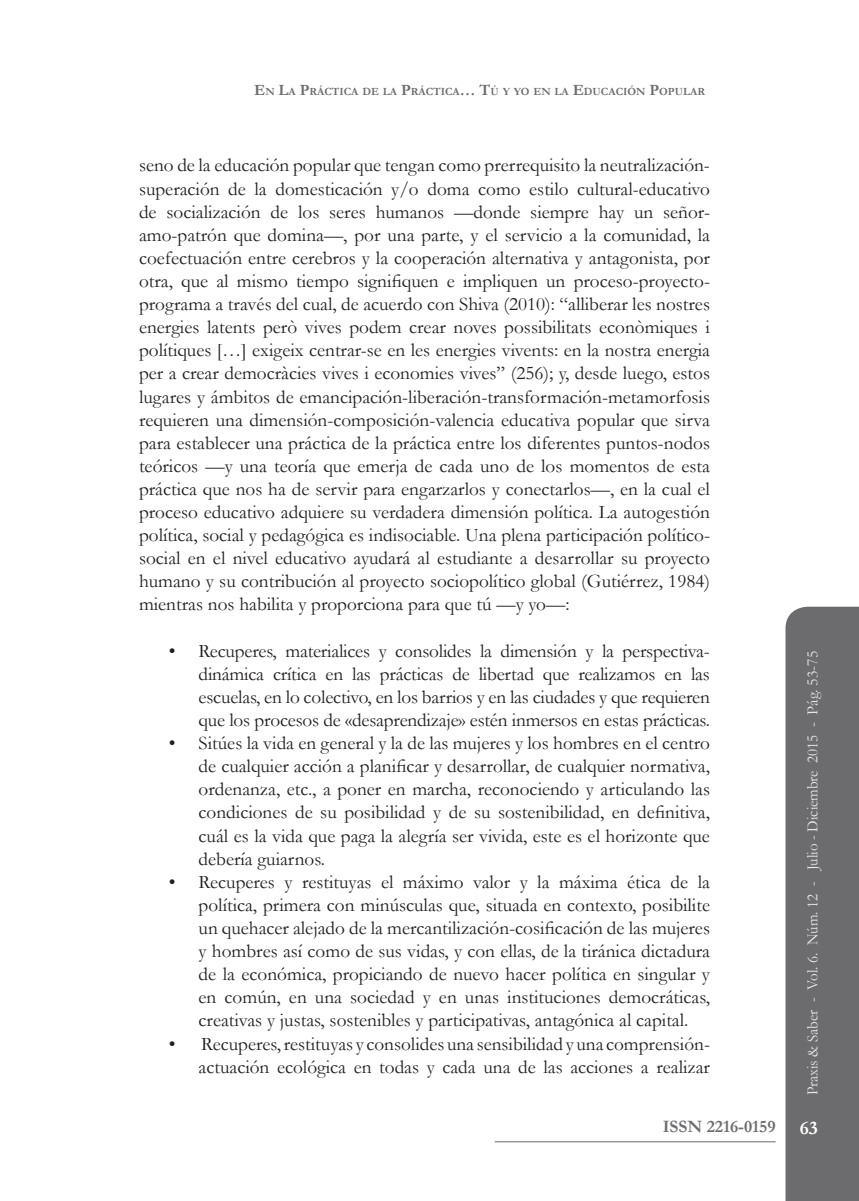
<style>
.page{position:relative;width:859px;height:1201px;background:#fff}
.page>*{position:absolute;margin:0;border:0;box-sizing:border-box;transform-origin:0 0}
.t1{font:19.25px/23.1px "Garamond";color:#231f20;text-align:justify}
.t2{font:700 19.25px "Garamond";color:#fff}
.t3{font:700 17.5px "Garamond";color:#6c6d70}
.t4{font:15.75px "Garamond";color:#e6e7e9;scale:.95 1}
.t5{font:700 11.03px "Garamond";color:#6c6c6e}
.s1{font-size:15.75px}
</style>
<div class="page">
<div style="left:785px;top:606px;width:73px;height:594px;background:#6c6c6e"></div>
<hr style="left:494px;top:1141px;width:281px;height:1px;background:#6c6c6e">
<p class="t5" style="left:254px;top:84px;width:452px"><span class="s1">E</span>N <span class="s1">L</span>A <span class="s1">P</span>RÁCTICA DE LA <span class="s1">P</span>RÁCTICA<span class="s1">… T</span>Ú Y YO EN LA <span class="s1">E</span>DUCACIÓN <span class="s1">P</span>OPULAR</p>
<p class="t1" style="left:139px;top:153px;width:572px">seno de la educación popular que tengan como prerrequisito la neutralización&shy;superación de la domesticación y/o doma como estilo cultural-educativo de socialización de los seres humanos —donde siempre hay un señor&shy;amo-patrón que domina—, por una parte, y el servicio a la comunidad, la coefectuación entre cerebros y la cooperación alternativa y antagonista, por otra, que al mismo tiempo signifiquen e impliquen un proceso-proyecto&shy;programa a través del cual, de acuerdo con Shiva (2010): “alliberar les nostres energies latents però vives podem crear noves possibilitats econòmiques i polítiques […] exigeix centrar-se en les energies vivents: en la nostra energia per a crear democràcies vives i economies vives” (256); y, desde luego, estos lugares y ámbitos de emancipación-liberación-transformación-metamorfosis requieren una dimensión-composición-valencia educativa popular que sirva para establecer una práctica de la práctica entre los diferentes puntos-nodos teóricos —y una teoría que emerja de cada uno de los momentos de esta práctica que nos ha de servir para engarzarlos y conectarlos—, en la cual el proceso educativo adquiere su verdadera dimensión política. La autogestión política, social y pedagógica es indisociable. Una plena participación político&shy;social en el nivel educativo ayudará al estudiante a desarrollar su proyecto humano y su contribución al proyecto sociopolítico global (Gutiérrez, 1984) mientras nos habilita y proporciona para que tú —y yo—:</p>
<p class="t1" style="left:198px;top:638px;width:512px;text-indent:-30px">• Recuperes, materialices y consolides la dimensión y la perspectiva&shy;dinámica crítica en las prácticas de libertad que realizamos en las escuelas, en lo colectivo, en los barrios y en las ciudades y que requieren que los procesos de «desaprendizaje» estén inmersos en estas prácticas.</p>
<p class="t1" style="left:198px;top:731px;width:512px;text-indent:-30px">• Sitúes la vida en general y la de las mujeres y los hombres en el centro de cualquier acción a planificar y desarrollar, de cualquier normativa, ordenanza, etc., a poner en marcha, reconociendo y articulando las condiciones de su posibilidad y de su sostenibilidad, en definitiva, cuál es la vida que paga la alegría ser vivida, este es el horizonte que debería guiarnos.</p>
<p class="t1" style="left:198px;top:869px;width:512px;text-indent:-30px">• Recuperes y restituyas el máximo valor y la máxima ética de la política, primera con minúsculas que, situada en contexto, posibilite un quehacer alejado de la mercantilización-cosificación de las mujeres y hombres así como de sus vidas, y con ellas, de la tiránica dictadura de la económica, propiciando de nuevo hacer política en singular y en común, en una sociedad y en unas instituciones democráticas, creativas y justas, sostenibles y participativas, antagónica al capital.</p>
<p class="t1" style="left:169px;top:1031px;width:542px;text-align:right">• Recuperes, restituyas y consolides una sensibilidad y una comprensión&shy;actuación ecológica en todas y cada una de las acciones a realizar</p>
<p class="t4" style="left:801px;top:1095px;width:469px;rotate:-90deg">Praxis &amp; Saber - Vol. 6. Núm. 12 - Julio - Diciembre 2015 - Pág. 53-75</p>
<p class="t3" style="left:662px;top:1114px;width:114px">ISSN 2216-0159</p>
<p class="t2" style="left:799px;top:1114px;width:20px">63</p>
</div>
